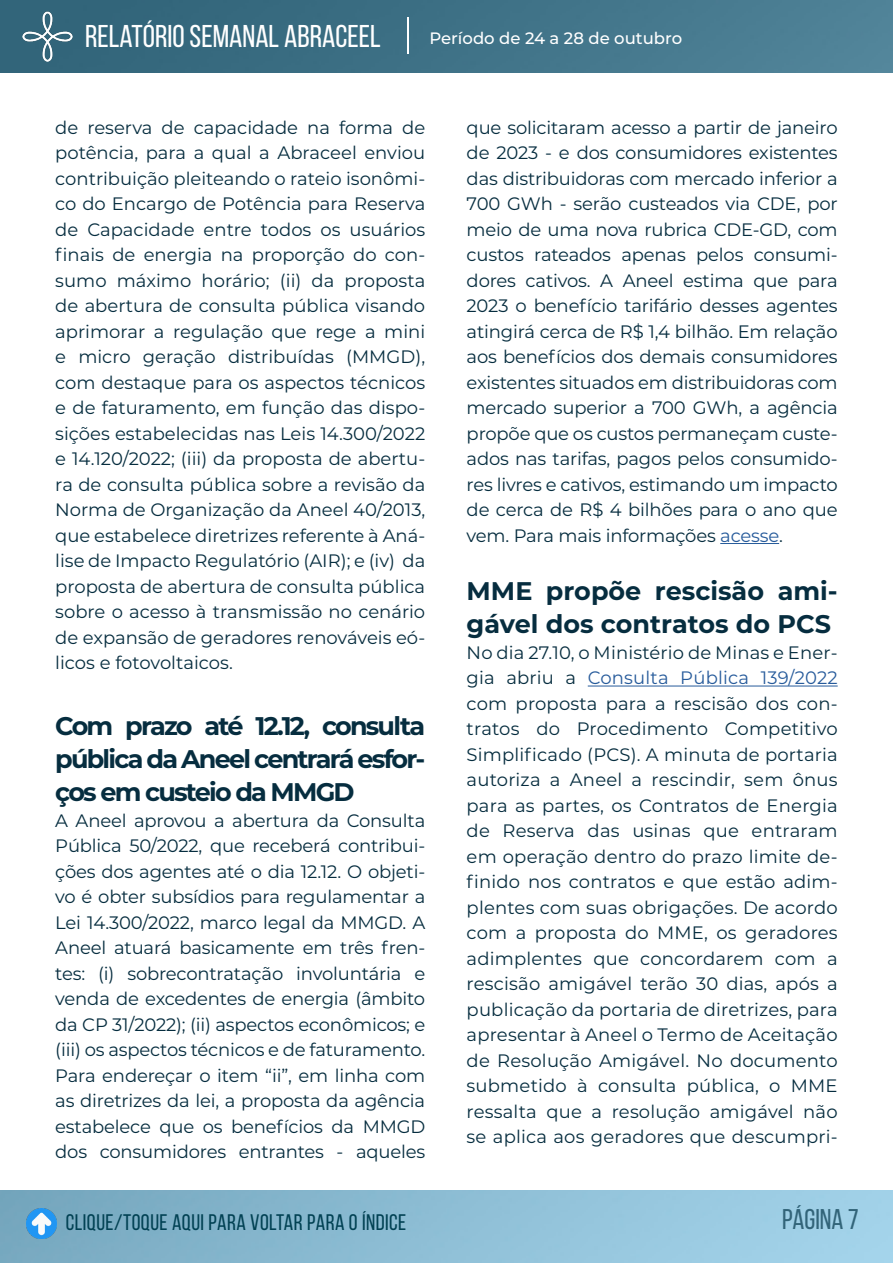
<style>
.page{position:relative;width:893px;height:1263px;background:#fff}
.page>*{position:absolute;margin:0;border:0;box-sizing:border-box;transform-origin:0 0}
.t1{font:31.5px "Bebas Neue";color:#fff}
.t2{font:28.5px "Bebas Neue";color:#326479}
.t3{font:700 25.5px/33px "Montserrat";letter-spacing:-.07em;color:#062d3f;text-align:justify}
.t4{font:700 25.5px/33px "Montserrat";color:#062d3f}
.t5{font:22.5px "Bebas Neue";letter-spacing:.02em;color:#014153}
.t6{font:18px/25.5px "Montserrat";letter-spacing:-.01em;color:#062d3f;text-align:justify}
.t7{font:500 16.5px "Montserrat";color:#fff}
.s1{color:#275b9b}
</style>
<div class="page">
<img style="left:0;top:0;width:893px;height:72px">
<img style="left:0;top:1191px;width:892px;height:72px">
<img style="left:23px;top:11px;width:50px;height:50px">
<hr style="left:407px;top:17px;width:2px;height:37px;background:#fff">
<img style="left:27px;top:1209px;width:29px;height:29px">
<hr style="left:720px;top:543px;width:59px;height:1px;background:#275b9b">
<hr style="left:588px;top:685px;width:250px;height:1px;background:#275b9b">
<h1 class="t1" style="left:85px;top:19px;width:297px">RELATÓRIO SEMANAL ABRACEEL</h1>
<p class="t7" style="left:429px;top:26px;width:254px">Período de 24 a 28 de outubro</p>
<p class="t6" style="left:55px;top:114px;width:372px">de reserva de capacidade na forma de potência, para a qual a Abraceel enviou contribuição pleiteando o rateio isonômi&shy;co do Encargo de Potência para Reserva de Capacidade entre todos os usuários finais de energia na proporção do con&shy;sumo máximo horário; (ii) da proposta de abertura de consulta pública visando aprimorar a regulação que rege a mini e micro geração distribuídas (MMGD), com destaque para os aspectos técnicos e de faturamento, em função das dispo&shy;sições estabelecidas nas Leis 14.300/2022 e 14.120/2022; (iii) da proposta de abertu&shy;ra de consulta pública sobre a revisão da Norma de Organização da Aneel 40/2013, que estabelece diretrizes referente à Aná&shy;lise de Impacto Regulatório (AIR); e (iv) da proposta de abertura de consulta pública sobre o acesso à transmissão no cenário de expansão de geradores renováveis eó&shy;licos e fotovoltaicos.</p>
<h3 class="t3" style="left:55px;top:708px;width:371px">Com prazo até 12.12, consulta pública da Aneel centrará esfor&shy;ços em custeio da MMGD</h3>
<p class="t6" style="left:55px;top:807px;width:372px">A Aneel aprovou a abertura da Consulta Pública 50/2022, que receberá contribui&shy;ções dos agentes até o dia 12.12. O objeti&shy;vo é obter subsídios para regulamentar a Lei 14.300/2022, marco legal da MMGD. A Aneel atuará basicamente em três fren&shy;tes: (i) sobrecontratação involuntária e venda de excedentes de energia (âmbito da CP 31/2022); (ii) aspectos econômicos; e (iii) os aspectos técnicos e de faturamento.<br>Para endereçar o item “ii”, em linha com as diretrizes da lei, a proposta da agência estabelece que os benefícios da MMGD dos consumidores entrantes - aqueles</p>
<p class="t5" style="left:66px;top:1210px;width:342px">CLIQUE/TOQUE AQUI PARA VOLTAR PARA O ÍNDICE</p>
<p class="t6" style="left:467px;top:114px;width:373px">que solicitaram acesso a partir de janeiro de 2023 - e dos consumidores existentes das distribuidoras com mercado inferior a 700 GWh - serão custeados via CDE, por meio de uma nova rubrica CDE-GD, com custos rateados apenas pelos consumi&shy;dores cativos. A Aneel estima que para 2023 o benefício tarifário desses agentes atingirá cerca de R$ 1,4 bilhão. Em relação aos benefícios dos demais consumidores existentes situados em distribuidoras com mercado superior a 700 GWh, a agência propõe que os custos permaneçam custe&shy;ados nas tarifas, pagos pelos consumido&shy;res livres e cativos, estimando um impacto de cerca de R$ 4 bilhões para o ano que vem. Para mais informações <span class="s1">acesse</span>.</p>
<h3 class="t4" style="left:467px;top:573px;width:373px">MME propõe rescisão ami&shy;gável dos contratos do PCS</h3>
<p class="t6" style="left:467px;top:639px;width:373px">No dia 27.10, o Ministério de Minas e Ener&shy;gia abriu a <span class="s1">Consulta Pública 139/2022 </span>com proposta para a rescisão dos con&shy;tratos do Procedimento Competitivo Simplificado (PCS). A minuta de portaria autoriza a Aneel a rescindir, sem ônus para as partes, os Contratos de Energia de Reserva das usinas que entraram em operação dentro do prazo limite de&shy;finido nos contratos e que estão adim&shy;plentes com suas obrigações. De acordo com a proposta do MME, os geradores adimplentes que concordarem com a rescisão amigável terão 30 dias, após a publicação da portaria de diretrizes, para apresentar à Aneel o Termo de Aceitação de Resolução Amigável. No documento submetido à consulta pública, o MME ressalta que a resolução amigável não se aplica aos geradores que descumpri-</p>
<h2 class="t2" style="left:782px;top:1204px;width:78px">PÁGINA 7</h2>
</div>
